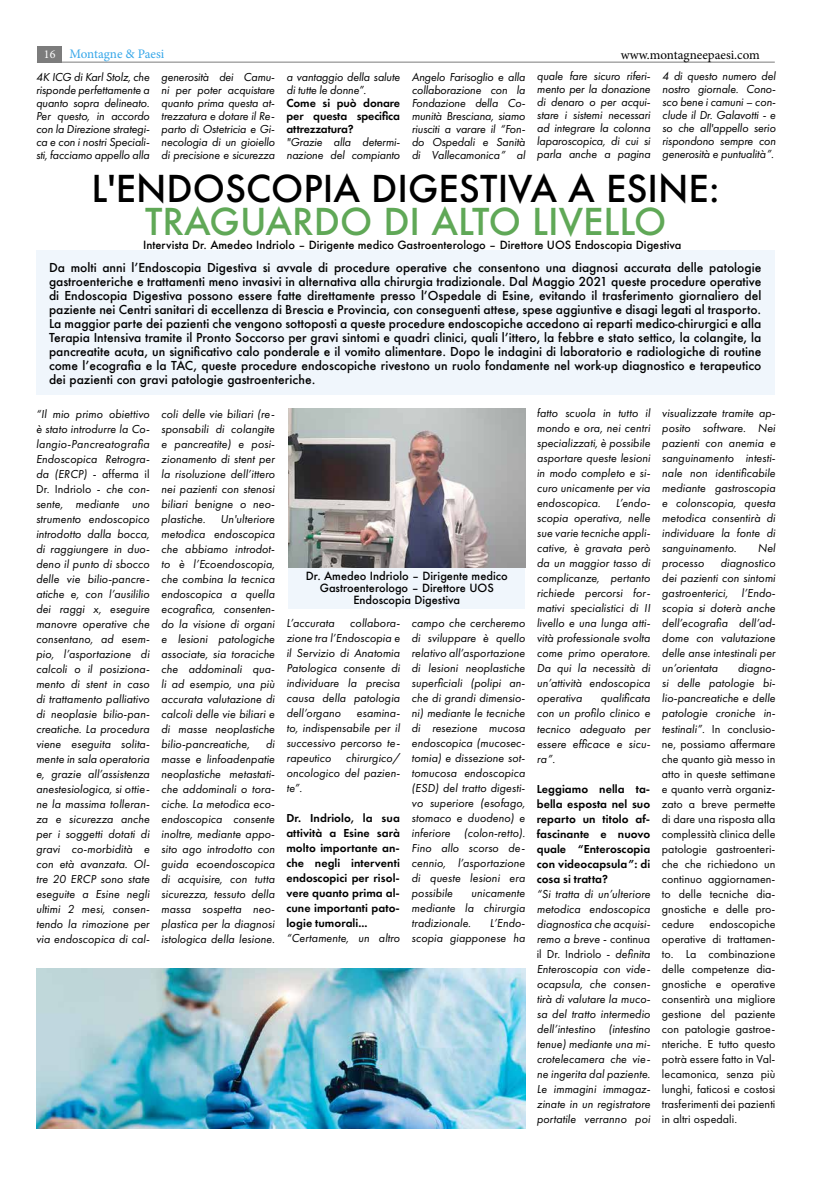
<style>
.page{position:relative;width:823px;height:1191px;background:#fff}
.page>*{position:absolute;margin:0;border:0;box-sizing:border-box;transform-origin:0 0}
.t1{font:500 36px "Futura";color:#000}
.t2{font:500 36px "Futura";color:#60a857}
.t3{font:13px "Minion Pro";color:#000}
.t4{font:13px "Minion Pro";letter-spacing:-.005em;color:#36a7e9}
.t5{font:italic 12px/15px "Futura PT";letter-spacing:.005em;color:#000;text-align:justify}
.t6{font:500 12px/14px "Futura";color:#000;text-align:justify}
.t7{font:12px/15px "Futura PT";letter-spacing:.005em;color:#000;text-align:justify}
.t8{font:600 12px/15px "Futura PT";letter-spacing:.005em;color:#000;text-align:justify}
.t9{font:500 11px/12px "Futura";color:#000;text-align:center}
.s1{font-size:12px;color:#fff}
.s2{font-style:normal}
.s3{font-style:italic}
</style>
<div class="page">
<hr style="left:37px;top:62px;width:737px;height:1px;background:#7c7c7c">
<div style="left:37px;top:46px;width:24px;height:16px;background:#7c7c7c"></div>
<div style="left:36px;top:250px;width:737px;height:145px;background:#eff6fc"></div>
<img style="left:288px;top:408px;width:237px;height:160px">
<div style="left:288px;top:568px;width:236px;height:40px;background:#eff6fc"></div>
<img style="left:36px;top:968px;width:488px;height:160px">
<p class="t4" style="left:44px;top:45px;width:122px"><span class="s1">16</span> Montagne &amp; Paesi</p>
<p class="t3" style="left:620px;top:46px;width:140px">www.montagneepaesi.com</p>
<p class="t5" style="left:286px;top:70px;width:115px;line-height:13px">a vantaggio della salute di tutte le donne”.</p>
<p class="t8" style="left:286px;top:96px;width:115px;line-height:13px">Come si può donare per questa specifica attrezzatura?</p>
<p class="t5" style="left:286px;top:135px;width:115px;line-height:13px">"Grazie alla determi&shy;nazione del compianto</p>
<p class="t5" style="left:36px;top:70px;width:115px;line-height:13px">4K ICG di Karl Stolz, che risponde perfettamente a quanto sopra delineato.<br>Per questo, in accordo con la Direzione strategi&shy;ca e con i nostri Speciali&shy;sti, facciamo appello alla</p>
<p class="t5" style="left:411px;top:70px;width:115px;line-height:13px">Angelo Farisoglio e alla collaborazione con la Fondazione della Co&shy;munità Bresciana, siamo riusciti a varare il “Fon&shy;do Ospedali e Sanità di Vallecamonica” al</p>
<p class="t5" style="left:161px;top:70px;width:115px;line-height:13px">generosità dei Camu&shy;ni per poter acquistare quanto prima questa at&shy;trezzatura e dotare il Re&shy;parto di Ostetricia e Gi&shy;necologia di un gioiello di precisione e sicurezza</p>
<p class="t5" style="left:536px;top:70px;width:115px;line-height:13px">quale fare sicuro riferi&shy;mento per la donazione di denaro o per acqui&shy;stare i sistemi necessari ad integrare la colonna laparoscopica, di cui si parla anche a pagina</p>
<p class="t5" style="left:661px;top:70px;width:115px;line-height:13px">4 di questo numero del nostro giornale. Cono&shy;sco bene i camuni – con&shy;clude il Dr. Galavotti - e so che all'appello serio rispondono sempre con generosità e puntualità”.</p>
<h1 class="t1" style="left:91px;top:165px;width:629px">L'ENDOSCOPIA DIGESTIVA A ESINE:</h1>
<h1 class="t2" style="left:145px;top:198px;width:522px">TRAGUARDO DI ALTO LIVELLO</h1>
<p class="t9" style="left:143px;top:239px;width:539px">Intervista Dr. Amedeo Indriolo – Dirigente medico Gastroenterologo – Direttore UOS Endoscopia Digestiva</p>
<p class="t6" style="left:49px;top:260px;width:713px">Da molti anni l’Endoscopia Digestiva si avvale di procedure operative che consentono una diagnosi accurata delle patologie gastroenteriche e trattamenti meno invasivi in alternativa alla chirurgia tradizionale. Dal Maggio 2021 queste procedure operative di Endoscopia Digestiva possono essere fatte direttamente presso l’Ospedale di Esine, evitando il trasferimento giornaliero del paziente nei Centri sanitari di eccellenza di Brescia e Provincia, con conseguenti attese, spese aggiuntive e disagi legati al trasporto.<br>La maggior parte dei pazienti che vengono sottoposti a queste procedure endoscopiche accedono ai reparti medico-chirurgici e alla Terapia Intensiva tramite il Pronto Soccorso per gravi sintomi e quadri clinici, quali l’ittero, la febbre e stato settico, la colangite, la pancreatite acuta, un significativo calo ponderale e il vomito alimentare. Dopo le indagini di laboratorio e radiologiche di routine come l’ecografia e la TAC, queste procedure endoscopiche rivestono un ruolo fondamente nel work-up diagnostico e terapeutico dei pazienti con gravi patologie gastroenteriche.</p>
<p class="t5" style="left:161px;top:406px;width:115px">coli delle vie biliari (re&shy;sponsabili di colangite e pancreatite) e posi&shy;zionamento di stent per la risoluzione dell’ittero nei pazienti con stenosi biliari benigne o neo&shy;plastiche. Un'ulteriore metodica endoscopica che abbiamo introdot&shy;to è l’Ecoendoscopia, che combina la tecnica endoscopica a quella ecografica, consenten&shy;do la visione di organi e lesioni patologiche associate, sia toraciche che addominali qua&shy;li ad esempio, una più accurata valutazione di calcoli delle vie biliari e di masse neoplastiche bilio-pancreatiche,</p>
<p class="t5" style="left:536px;top:406px;width:115px">fatto scuola in tutto il mondo e ora, nei centri specializzati, è possibile asportare queste lesioni in modo completo e si&shy;curo unicamente per via endoscopica.</p>
<p class="t5" style="left:661px;top:406px;width:115px">visualizzate tramite ap&shy;posito software. Nei pazienti con anemia e sanguinamento intesti&shy;nale non identificabile mediante gastroscopia e colonscopia, questa metodica consentirà di individuare la fonte di sanguinamento.</p>
<p class="t5" style="left:36px;top:406px;width:115px">“Il mio primo obiettivo è stato introdurre la Co&shy;langio-Pancreatografia Endoscopica Retrogra&shy;da (ERCP) <span class="s2">- afferma il Dr. Indriolo -</span> che con&shy;sente, mediante uno strumento endoscopico introdotto dalla bocca, di raggiungere in duo&shy;deno il punto di sbocco delle vie bilio-pancre&shy;atiche e, con l’ausililio dei raggi x, eseguire manovre operative che consentano, ad esem&shy;pio, l’asportazione di calcoli o il posiziona&shy;mento di stent in caso di trattamento palliativo di neoplasie bilio-pan&shy;creatiche. La procedura viene eseguita solita&shy;mente in sala operatoria e, grazie all’assistenza anestesiologica, si ottie&shy;ne la massima tolleran&shy;za e sicurezza anche per i soggetti dotati di gravi co-morbidità e con età avanzata. Ol&shy;tre 20 ERCP sono state eseguite a Esine negli ultimi 2 mesi, consen&shy;tendo la rimozione per via endoscopica di cal-</p>
<p class="t5" style="left:536px;top:496px;width:115px;text-indent:79px">L’endo&shy;scopia operativa, nelle sue varie tecniche appli&shy;cative, è gravata però da un maggior tasso di complicanze, pertanto richiede percorsi for&shy;mativi specialistici di II livello e una lunga atti&shy;vità professionale svolta come primo operatore.<br>Da qui la necessità di un’attività endoscopica operativa</p>
<p class="t5" style="left:757px;top:541px;width:19px">Nel</p>
<p class="t5" style="left:661px;top:556px;width:115px;text-indent:58px">diagnostico dei pazienti con sintomi gastroenterici, l’Endo&shy;scopia si doterà anche dell’ecografia dell’ad&shy;dome con valutazione delle anse intestinali per un’orientata</p>
<p class="t5" style="left:661px;top:556px;width:44px">processo</p>
<p class="t9" style="left:305px;top:569px;width:203px">Dr. Amedeo Indriolo – Dirigente medico<br>Gastroenterologo – Direttore UOS<br>Endoscopia Digestiva</p>
<p class="t5" style="left:286px;top:615px;width:115px;text-indent:64px">collabora&shy;zione tra l’Endoscopia e il Servizio di Anatomia Patologica consente di individuare la precisa causa della patologia dell’organo</p>
<p class="t5" style="left:411px;top:615px;width:115px">campo che cercheremo di sviluppare è quello relativo all’asportazione di lesioni neoplastiche superficiali (polipi an&shy;che di grandi dimensio&shy;ni) mediante le tecniche di resezione mucosa endoscopica (mucosec&shy;tomia) e dissezione sot&shy;tomucosa endoscopica (ESD) del tratto digesti&shy;vo superiore (esofago, stomaco e duodeno) e inferiore (colon-retto).<br>Fino allo scorso de&shy;cennio, l’asportazione di queste lesioni era possibile</p>
<p class="t5" style="left:286px;top:615px;width:50px">L’accurata</p>
<p class="t7" style="left:661px;top:661px;width:115px;text-indent:76px"><span class="s3">diagno&shy;si delle patologie bi&shy;lio-pancreatiche e delle patologie croniche in&shy;testinali”.</span> In conclusio&shy;ne, possiamo affermare che quanto già messo in atto in queste settimane e quanto verrà organiz&shy;zato a breve permette di dare una risposta alla complessità clinica delle patologie gastroenteri&shy;che che richiedono un continuo aggiornamen&shy;to delle tecniche dia&shy;gnostiche e delle pro&shy;cedure</p>
<p class="t5" style="left:536px;top:691px;width:115px;text-indent:64px">qualificata con un profilo clinico e tecnico adeguato per essere efficace e sicu&shy;ra”.</p>
<p class="t8" style="left:536px;top:781px;width:115px">Leggiamo nella ta&shy;bella esposta nel suo reparto un titolo af&shy;fascinante e nuovo quale “Enteroscopia con videocapsula”: di cosa si tratta?</p>
<p class="t5" style="left:536px;top:886px;width:115px">“Si tratta di un’ulteriore metodica endoscopica diagnostica che acquisi&shy;remo a breve <span class="s2">- continua il Dr. Indriolo -</span> definita Enteroscopia con vide&shy;ocapsula, che consen&shy;tirà di valutare la muco&shy;sa del tratto intermedio dell’intestino (intestino tenue) mediante una mi&shy;crotelecamera che vie&shy;ne ingerita dal paziente.<br>Le immagini immagaz&shy;zinate in un registratore portatile verranno poi</p>
<p class="t5" style="left:286px;top:705px;width:115px;text-indent:70px">esamina&shy;to, indispensabile per il successivo percorso te&shy;rapeutico chirurgico/ oncologico del pazien&shy;te”.</p>
<p class="t8" style="left:286px;top:810px;width:115px">Dr. Indriolo, la sua attività a Esine sarà molto importante an&shy;che negli interventi endoscopici per risol&shy;vere quanto prima al&shy;cune importanti pato&shy;logie tumorali...</p>
<p class="t5" style="left:286px;top:930px;width:115px">“Certamente, un altro</p>
<p class="t5" style="left:161px;top:736px;width:115px;text-indent:104px">di masse e linfoadenpatie neoplastiche metastati&shy;che addominali o tora&shy;ciche. La metodica eco&shy;endoscopica consente inoltre, mediante appo&shy;sito ago introdotto con guida ecoendoscopica di acquisire, con tutta sicurezza, tessuto della massa sospetta neo&shy;plastica per la diagnosi istologica della lesione.</p>
<p class="t5" style="left:411px;top:885px;width:115px;text-indent:60px">unicamente mediante la chirurgia tradizionale.</p>
<p class="t5" style="left:411px;top:915px;width:115px;text-align:right">L’Endo-<br>scopia giapponese ha</p>
<p class="t7" style="left:661px;top:916px;width:115px;text-indent:48px">endoscopiche operative di trattamen&shy;to. La combinazione delle competenze dia&shy;gnostiche e operative consentirà una migliore gestione del paziente con patologie gastroe&shy;nteriche. E tutto questo potrà essere fatto in Val&shy;lecamonica, senza più lunghi, faticosi e costosi trasferimenti dei pazienti in altri ospedali.</p>
</div>
